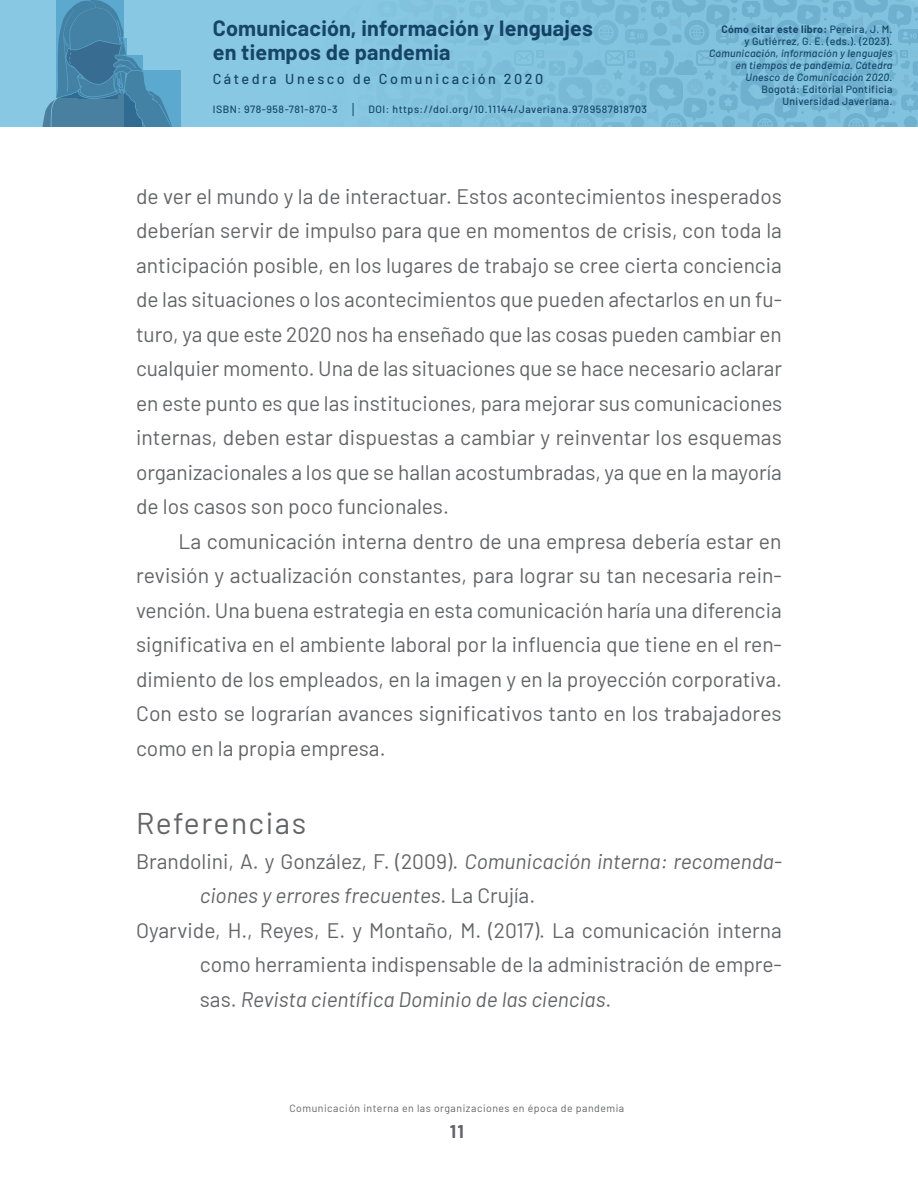
<style>
.page{position:relative;width:918px;height:1188px;background:#fff}
.page>*{position:absolute;margin:0;border:0;box-sizing:border-box;transform-origin:0 0}
.T2{font:30px "Barlow";letter-spacing:.05em;color:#636466}
.t1{font:700 21.6px/23.4px "Barlow";letter-spacing:.01em;color:#164568}
.Primer{font:21px/34.5px "Barlow";color:#636466;text-align:justify}
.TEXTO{font:21px/34.5px "Barlow";color:#636466;text-align:justify}
.BIBLIO{font:21px/34.5px "Barlow";color:#636466;text-align:justify}
.BIBLIO-2{font:italic 21px/34.5px "Barlow";color:#636466}
.t2{font:700 18px "Barlow";color:#636466}
.t3{font:500 14.4px "Barlow";letter-spacing:.175em;color:#164568}
.t4{font:italic 500 10.5px/12px "Barlow";letter-spacing:.025em;color:#164568;text-align:right}
.t5{font:500 10.5px "Barlow";letter-spacing:.05em;color:#164568}
.t6{font:500 10.5px/12px "Barlow";letter-spacing:.025em;color:#164568;text-align:right}
.t7{font:10.5px "Barlow";letter-spacing:.05em;color:#636466}
.s1{font-weight:700}
.s2{font-style:normal}
.s3{font-style:italic}
</style>
<div class="page">
<div style="left:0;top:0;width:918px;height:127px;background:#88c8e2"></div>
<svg style="left:42px;top:0;width:138px;height:127px"></svg>
<svg style="left:470px;top:0;width:448px;height:127px;fill:#7fc0db"></svg>
<p class="t1" style="left:213px;top:15px;width:382px">Comunicación, información y lenguajes en tiempos de pandemia</p>
<p class="t3" style="left:213px;top:68px;width:332px">Cátedra Unesco de Comunicación 2020</p>
<p class="t5" style="left:213px;top:102px;width:126px">ISBN: 978-958-781-870-3</p>
<p class="t5" style="left:369px;top:102px;width:280px">DOI: https://doi.org/10.11144/Javeriana.9789587818703</p>
<p class="t6" style="left:722px;top:22px;width:172px"><span class="s1">Cómo citar este libro:</span> Pereira, J. M. y Gutiérrez, G. E. (eds.). (2023).</p>
<p class="t4" style="left:709px;top:46px;width:185px">Comunicación, información y lenguajes en tiempos de pandemia. Cátedra<br>Unesco de Comunicación 2020<span class="s2">.<br>Bogotá: Editorial Pontificia<br>Universidad Javeriana.</span></p>
<p class="Primer" style="left:136px;top:177px;width:648px">de ver el mundo y la de interactuar. Estos acontecimientos inesperados deberían servir de impulso para que en momentos de crisis, con toda la anticipación posible, en los lugares de trabajo se cree cierta conciencia de las situaciones o los acontecimientos que pueden afectarlos en un fu&shy;turo, ya que este 2020 nos ha enseñado que las cosas pueden cambiar en cualquier momento. Una de las situaciones que se hace necesario aclarar en este punto es que las instituciones, para mejorar sus comunicaciones internas, deben estar dispuestas a cambiar y reinventar los esquemas organizacionales a los que se hallan acostumbradas, ya que en la mayoría de los casos son poco funcionales.</p>
<p class="TEXTO" style="left:136px;top:522px;width:647px;text-indent:43px">La comunicación interna dentro de una empresa debería estar en revisión y actualización constantes, para lograr su tan necesaria rein&shy;vención. Una buena estrategia en esta comunicación haría una diferencia significativa en el ambiente laboral por la influencia que tiene en el ren&shy;dimiento de los empleados, en la imagen y en la proyección corporativa.<br>Con esto se lograrían avances significativos tanto en los trabajadores como en la propia empresa.</p>
<p class="T2" style="left:136px;top:802px;width:172px">Referencias</p>
<p class="BIBLIO-2" style="left:200px;top:842px;width:584px;text-indent:-64px"><span class="s2">Brandolini, A. y González, F. (2009).</span> Comunicación interna: recomenda&shy;ciones y errores frecuentes<span class="s2">. La Crujía.</span></p>
<p class="BIBLIO" style="left:200px;top:911px;width:584px;text-indent:-64px">Oyarvide, H., Reyes, E. y Montaño, M. (2017). La comunicación interna como herramienta indispensable de la administración de empre&shy;sas. <span class="s3">Revista científica Dominio de las ciencias</span>.</p>
<p class="t7" style="left:289px;top:1100px;width:336px">Comunicación interna en las organizaciones en época de pandemia</p>
<p class="t2" style="left:450px;top:1119px;width:15px">11</p>
</div>
